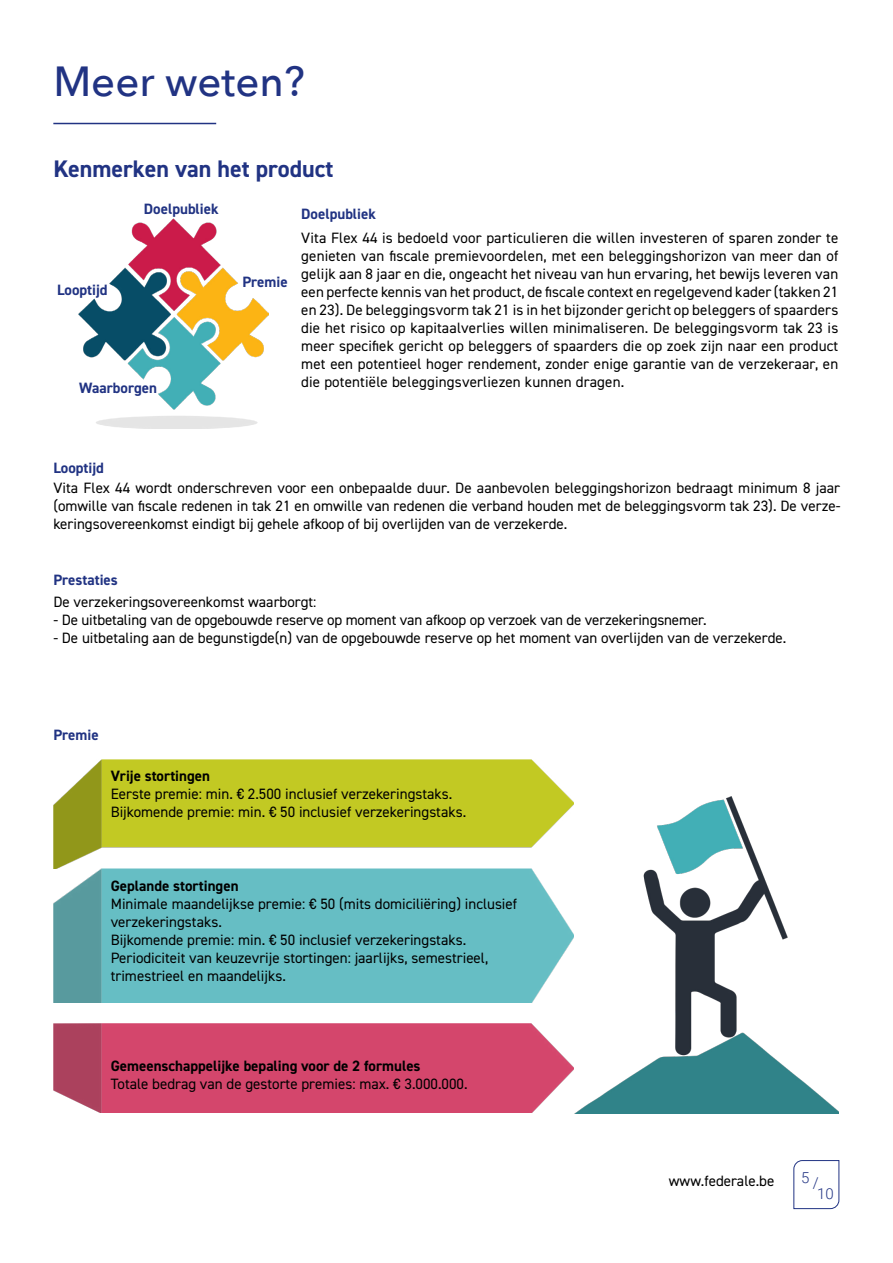
<style>
.page{position:relative;width:893px;height:1263px;background:#fff}
.page>*{position:absolute;margin:0;border:0;box-sizing:border-box;transform-origin:0 0}
.t1{font:500 42px "Avenir Next";color:#213383}
.t2{font:700 24px "DIN2014";color:#213383}
.t3{font:15px/18px "DIN2014";color:#000;text-align:justify}
.t4{font:700 15px "DIN2014";color:#000}
.t5{font:700 15px "DIN2014";color:#213383}
.t6{font:300 15px/10.5px "Roboto";color:#213383}
</style>
<div class="page">
<svg style="left:793px;top:1160px;width:47px;height:49px"></svg>
<img style="left:79px;top:219px;width:190px;height:209px">
<img style="left:53px;top:759px;width:520px;height:243px">
<img style="left:53px;top:1024px;width:520px;height:89px">
<img style="left:575px;top:796px;width:263px;height:317px">
<hr style="left:53px;top:123px;width:163px;height:1px;background:#213383">
<h1 class="t1" style="left:53px;top:46px;width:253px">Meer weten?</h1>
<h2 class="t2" style="left:53px;top:153px;width:282px">Kenmerken van het product</h2>
<p class="t5" style="left:301px;top:204px;width:76px">Doelpubliek</p>
<p class="t5" style="left:144px;top:199px;width:76px">Doelpubliek</p>
<p class="t5" style="left:57px;top:280px;width:52px">Looptijd</p>
<p class="t5" style="left:79px;top:378px;width:79px">Waarborgen</p>
<p class="t5" style="left:53px;top:458px;width:52px">Looptijd</p>
<p class="t5" style="left:242px;top:272px;width:47px">Premie</p>
<p class="t3" style="left:301px;top:228px;width:539px">Vita Flex 44 is bedoeld voor particulieren die willen investeren of sparen zonder te genieten van fiscale premievoordelen, met een beleggingshorizon van meer dan of gelijk aan 8 jaar en die, ongeacht het niveau van hun ervaring, het bewijs leveren van een perfecte kennis van het product, de fiscale context en regelgevend kader (takken 21 en 23). De beleggingsvorm tak 21 is in het bijzonder gericht op beleggers of spaarders die het risico op kapitaalverlies willen minimaliseren. De beleggingsvorm tak 23 is meer specifiek gericht op beleggers of spaarders die op zoek zijn naar een product met een potentieel hoger rendement, zonder enige garantie van de verzekeraar, en die potentiële beleggingsverliezen kunnen dragen.</p>
<p class="t3" style="left:53px;top:479px;width:789px">Vita Flex 44 wordt onderschreven voor een onbepaalde duur. De aanbevolen beleggingshorizon bedraagt minimum 8 jaar (omwille van fiscale redenen in tak 21 en omwille van redenen die verband houden met de beleggingsvorm tak 23). De verze&shy;keringsovereenkomst eindigt bij gehele afkoop of bij overlijden van de verzekerde.</p>
<p class="t5" style="left:53px;top:570px;width:66px">Prestaties</p>
<p class="t3" style="left:53px;top:592px;width:265px">De verzekeringsovereenkomst waarborgt:</p>
<p class="t3" style="left:53px;top:610px;width:655px">- De uitbetaling van de opgebouwde reserve op moment van afkoop op verzoek van de verzekeringsnemer.</p>
<p class="t3" style="left:53px;top:628px;width:735px">- De uitbetaling aan de begunstigde(n) van de opgebouwde reserve op het moment van overlijden van de verzekerde.</p>
<p class="t5" style="left:53px;top:724px;width:47px">Premie</p>
<p class="t4" style="left:111px;top:766px;width:101px">Vrije stortingen</p>
<p class="t3" style="left:111px;top:784px;width:357px">Eerste premie: min. € 2.500 inclusief verzekeringstaks.<br>Bijkomende premie: min. € 50 inclusief verzekeringstaks.</p>
<p class="t4" style="left:111px;top:876px;width:129px">Geplande stortingen</p>
<p class="t3" style="left:111px;top:895px;width:408px;text-align:left">Minimale maandelijkse premie: € 50 (mits domiciliëring) inclusief verzekeringstaks.<br>Bijkomende premie: min. € 50 inclusief verzekeringstaks.<br>Periodiciteit van keuzevrije stortingen: jaarlijks, semestrieel, trimestrieel en maandelijks.</p>
<p class="t4" style="left:111px;top:1056px;width:311px">Gemeenschappelijke bepaling voor de 2 formules</p>
<p class="t3" style="left:111px;top:1074px;width:358px">Totale bedrag van de gestorte premies: max. € 3.000.000.</p>
<p class="t6" style="left:801px;top:1171px;width:10px">5</p>
<p class="t3" style="left:669px;top:1171px;width:107px">www.federale.be</p>
<p class="t6" style="left:817px;top:1177px;width:18px;text-indent:-5px">/<br>10</p>
</div>
